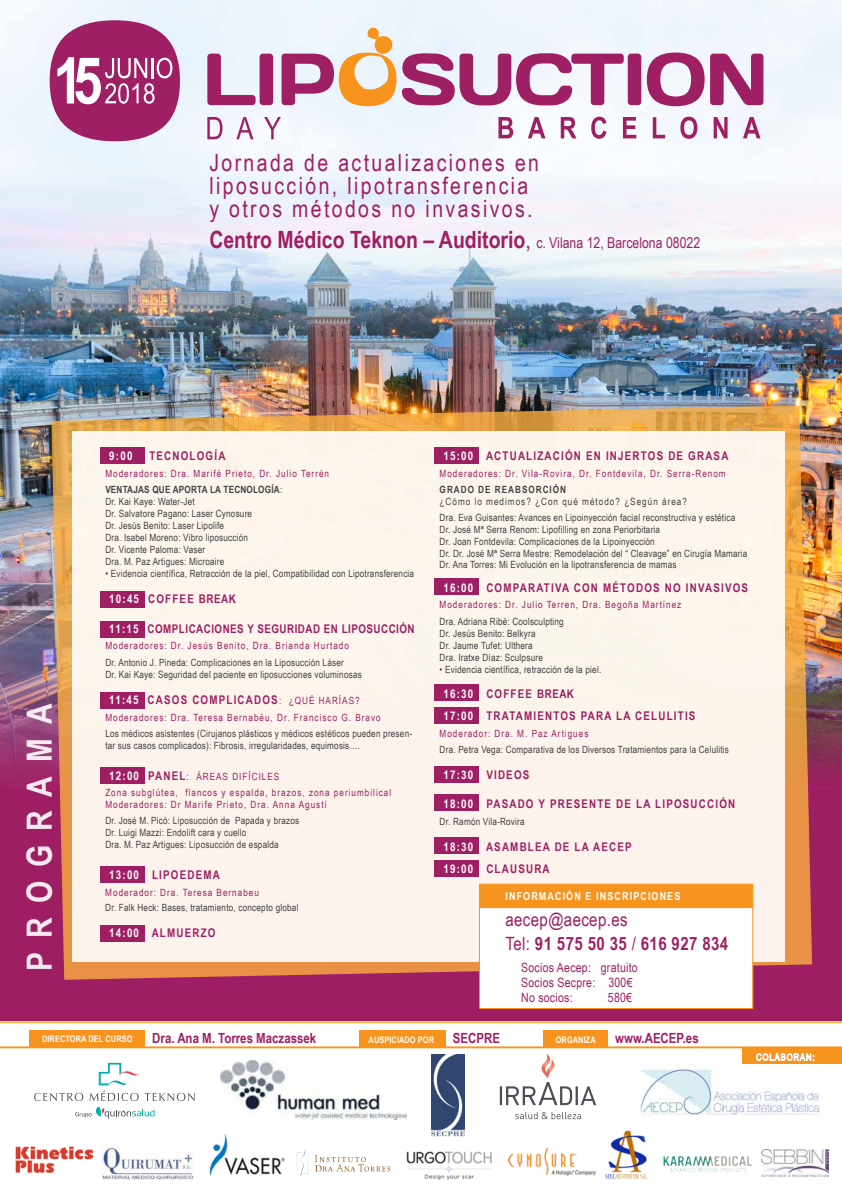
<style>
.page{position:relative;width:842px;height:1191px;background:#fff}
.page>*{position:absolute;margin:0;border:0;box-sizing:border-box;transform-origin:0 0}
.t1{font:700 34.8px "Arial Narrow";letter-spacing:.4em;color:#fff}
.t2{font:23.8px/23px "Arial Narrow";letter-spacing:.1em;color:#9e1f63}
.t3{font:700 23.8px "Arial Narrow";color:#9e1f63}
.t4{font:18.3px/24.8px "Arial Narrow";letter-spacing:.02em;color:#9e1f63}
.t5{font:700 14px "Arial Narrow";color:#9e1f63}
.t6{font:12.8px/14.7px "Arial Narrow";letter-spacing:.02em;color:#9e1f63}
.t7{font:700 12px/22.7px "Arial Narrow";letter-spacing:.1em;color:#9e1f63}
.t8{font:700 12px "Arial Narrow";letter-spacing:.04em;color:#9e1f63}
.t9{font:700 12px "Arial Narrow";color:#fff}
.t10{font:700 11px "Arial Narrow";letter-spacing:.1em;color:#fff}
.t11{font:10px/12px "Arial Narrow";letter-spacing:.02em;color:#414042}
.t12{font:10px/16.6px "Arial Narrow";letter-spacing:.1em;color:#9e1f63}
.t13{font:700 10px "Arial Narrow";letter-spacing:.1em;color:#414042}
.t14{font:700 9px "Arial Narrow";letter-spacing:.01em;color:#fff}
.s1{font-weight:400}
.s2{font-weight:400;font-size:15px}
.s3{font-weight:700;color:#414042}
.s4{color:#414042}
.s5{color:#fff}
.s6{font-weight:400;font-size:10px}
.s7{font-weight:700;font-size:12px;color:#fff}
.s8{font-weight:700;font-size:12px}
.s9{font-weight:700}
</style>
<div class="page">
<img style="left:0;top:0;width:842px;height:1021px">
<svg style="left:207px;top:117px;width:15px;height:22px"></svg>
<svg style="left:236px;top:117px;width:17px;height:22px"></svg>
<svg style="left:264px;top:117px;width:17px;height:22px"></svg>
<svg style="left:498px;top:117px;width:15px;height:21px"></svg>
<svg style="left:528px;top:117px;width:17px;height:21px"></svg>
<svg style="left:561px;top:117px;width:15px;height:21px"></svg>
<svg style="left:591px;top:117px;width:15px;height:22px"></svg>
<svg style="left:623px;top:117px;width:13px;height:21px"></svg>
<svg style="left:653px;top:117px;width:12px;height:21px"></svg>
<svg style="left:680px;top:117px;width:17px;height:22px"></svg>
<svg style="left:714px;top:117px;width:13px;height:21px"></svg>
<svg style="left:743px;top:117px;width:17px;height:21px"></svg>
<svg style="left:207px;top:54px;width:66px;height:51px;background:#c488ae"></svg>
<svg style="left:402px;top:53px;width:239px;height:52px"></svg>
<svg style="left:647px;top:53px;width:116px;height:53px"></svg>
<svg style="left:282px;top:27px;width:114px;height:79px;background:#e0b8ae"></svg>
<svg style="left:50px;top:20px;width:130px;height:121px;background:#b65c8e"></svg>
<hr style="left:0;top:1021px;width:842px;height:2px;background:#fbb040">
<img style="left:663px;top:1156px;width:89px;height:16px">
<img style="left:508px;top:1147px;width:88px;height:28px">
<img style="left:221px;top:1060px;width:185px;height:59px">
<svg style="left:515px;top:1112px;width:66px;height:7px"></svg>
<svg style="left:500px;top:1053px;width:96px;height:52px"></svg>
<img style="left:15px;top:1146px;width:77px;height:26px">
<img style="left:605px;top:1130px;width:43px;height:49px">
<svg style="left:315px;top:1155px;width:75px;height:16px"></svg>
<svg style="left:296px;top:1150px;width:13px;height:26px"></svg>
<svg style="left:34px;top:1062px;width:161px;height:56px"></svg>
<img style="left:406px;top:1134px;width:86px;height:46px">
<img style="left:209px;top:1134px;width:76px;height:42px">
<img style="left:640px;top:1063px;width:180px;height:53px">
<img style="left:762px;top:1149px;width:67px;height:27px">
<img style="left:102px;top:1146px;width:92px;height:33px">
<img style="left:431px;top:1054px;width:33px;height:83px">
<img style="left:51px;top:405px;width:761px;height:574px">
<div style="left:73px;top:431px;width:712px;height:530px;background:#fcf5ec"></div>
<div style="left:100px;top:447px;width:44px;height:17px;background:#9e1f63"></div>
<div style="left:435px;top:447px;width:44px;height:17px;background:#9e1f63"></div>
<div style="left:435px;top:578px;width:44px;height:17px;background:#9e1f63"></div>
<div style="left:435px;top:684px;width:44px;height:17px;background:#9e1f63"></div>
<div style="left:435px;top:707px;width:44px;height:16px;background:#9e1f63"></div>
<div style="left:435px;top:766px;width:44px;height:16px;background:#9e1f63"></div>
<div style="left:435px;top:794px;width:44px;height:17px;background:#9e1f63"></div>
<div style="left:435px;top:837px;width:44px;height:16px;background:#9e1f63"></div>
<div style="left:435px;top:860px;width:44px;height:16px;background:#9e1f63"></div>
<div style="left:100px;top:591px;width:44px;height:16px;background:#9e1f63"></div>
<div style="left:100px;top:621px;width:44px;height:16px;background:#9e1f63"></div>
<div style="left:100px;top:692px;width:44px;height:16px;background:#9e1f63"></div>
<div style="left:100px;top:767px;width:44px;height:16px;background:#9e1f63"></div>
<div style="left:100px;top:866px;width:44px;height:16px;background:#9e1f63"></div>
<div style="left:100px;top:925px;width:44px;height:16px;background:#9e1f63"></div>
<div style="left:479px;top:883px;width:274px;height:25px;background:#f7941e;border:1px solid #f7941e"></div>
<div style="left:479px;top:907px;width:274px;height:102px;background:#fff;border:1px solid #f7941e"></div>
<hr style="left:0;top:1046px;width:842px;height:2px;background:#f7941e">
<div style="left:29px;top:1030px;width:116px;height:17px;background:#f7941e"></div>
<div style="left:544px;top:1030px;width:64px;height:17px;background:#f7941e"></div>
<div style="left:359px;top:1030px;width:87px;height:17px;background:#f7941e"></div>
<div style="left:743px;top:1047px;width:99px;height:17px;background:#f7941e"></div>
<svg style="left:755px;top:1052px;width:59px;height:9px"></svg>
<h2 class="t2" style="left:209px;top:150px;width:331px">Jornada de actualizaciones en liposucción, lipotransferencia y otros métodos no invasivos.</h2>
<h2 class="t3" style="left:209px;top:222px;width:492px">Centro Médico Teknon – Auditorio<span class="s1">,</span> <span class="s2">c. Vilana 12, Barcelona 08022</span></h2>
<h1 class="t1" style="left:13px;top:971px;width:268px;rotate:-90deg">PROGRAMA</h1>
<p class="t9" style="left:109px;top:447px;width:25px">9:00</p>
<p class="t7" style="left:149px;top:444px;width:78px">TECNOLOGÍA</p>
<p class="t12" style="left:105px;top:464px;width:225px">Moderadores: Dra. Marifé Prieto, Dr. Julio Terrén<br><span class="s3">VENTAJAS QUE APORTA LA TECNOLOGÍA</span><span class="s4">:</span></p>
<p class="t11" style="left:105px;top:495px;width:148px">Dr. Kai Kaye: Water-Jet<br>Dr. Salvatore Pagano: Laser Cynosure<br>Dr. Jesús Benito: Laser Lipolife<br>Dra. Isabel Moreno: Vibro liposucción<br>Dr. Vicente Paloma: Vaser<br>Dra. M. Paz Artigues: Microaire</p>
<p class="t11" style="left:105px;top:567px;width:310px">• Evidencia científica, Retracción de la piel, Compatibilidad con Lipotransferencia</p>
<p class="t7" style="left:109px;top:587px;width:128px"><span class="s5">10:45</span> COFFEE BREAK</p>
<p class="t8" style="left:109px;top:620px;width:307px"><span class="s5">11:15</span> COMPLICACIONES Y SEGURIDAD EN LIPOSUCCIÓN</p>
<p class="t12" style="left:105px;top:637px;width:245px">Moderadores: Dr. Jesús Benito, Dra. Brianda Hurtado</p>
<p class="t11" style="left:105px;top:656px;width:258px">Dr. Antonio J. Pineda: Complicaciones en la Liposucción Láser<br>Dr. Kai Kaye: Seguridad del paciente en liposucciones voluminosas</p>
<p class="t7" style="left:109px;top:688px;width:252px"><span class="s5">11:45</span> CASOS COMPLICADOS<span class="s6">: ¿QUÉ HARÍAS?</span></p>
<p class="t12" style="left:105px;top:708px;width:277px">Moderadores: Dra. Teresa Bernabéu, Dr. Francisco G. Bravo</p>
<p class="t11" style="left:105px;top:727px;width:308px">Los médicos asistentes (Cirujanos plásticos y médicos estéticos pueden presen&shy;tar sus casos complicados): Fibrosis, irregularidades, equimosis….</p>
<p class="t12" style="left:105px;top:767px;width:287px;text-indent:4px"><span class="s7">12:00</span> <span class="s8">PANEL</span>: ÁREAS DIFÍCILES<br>Zona subglútea, flancos y espalda, brazos, zona periumbilical</p>
<p class="t12" style="left:105px;top:796px;width:223px">Moderadores: Dr Marife Prieto, Dra. Anna Agustí</p>
<p class="t11" style="left:105px;top:814px;width:195px">Dr. José M. Picó: Liposucción de Papada y brazos<br>Dr. Luigi Mazzi: Endolift cara y cuello<br>Dra. M. Paz Artigues: Liposucción de espalda</p>
<p class="t7" style="left:109px;top:862px;width:112px"><span class="s5">13:00</span> LIPOEDEMA</p>
<p class="t12" style="left:105px;top:883px;width:155px">Moderador: Dra. Teresa Bernabeu</p>
<p class="t11" style="left:105px;top:901px;width:195px">Dr. Falk Heck: Bases, tratamiento, concepto global</p>
<p class="t7" style="left:109px;top:921px;width:108px"><span class="s5">14:00</span> ALMUERZO</p>
<p class="t7" style="left:444px;top:444px;width:286px"><span class="s5">15:00</span> ACTUALIZACIÓN EN INJERTOS DE GRASA</p>
<p class="t12" style="left:440px;top:464px;width:288px">Moderadores: Dr. Vila-Rovira, Dr. Fontdevila, Dr. Serra-Renom</p>
<p class="t13" style="left:440px;top:481px;width:128px">GRADO DE REABSORCIÓN</p>
<p class="t11" style="left:440px;top:493px;width:297px;line-height:15.9px">¿Cómo lo medimos? ¿Con qué método? ¿Según área?<br>Dra. Eva Guisantes: Avances en Lipoinyección facial reconstructiva y estética</p>
<p class="t11" style="left:440px;top:522px;width:309px">Dr. José Mª Serra Renom: Lipofilling en zona Periorbitaria<br>Dr. Joan Fontdevila: Complicaciones de la Lipoinyección<br>Dr. Dr. José Mª Serra Mestre: Remodelación del “ Cleavage” en Cirugía Mamaria Dr. Ana Torres: Mi Evolución en la lipotransferencia de mamas</p>
<p class="t7" style="left:444px;top:575px;width:306px"><span class="s5">16:00</span> COMPARATIVA CON MÉTODOS NO INVASIVOS</p>
<p class="t12" style="left:440px;top:596px;width:243px">Moderadores: Dr. Julio Terren, Dra. Begoña Martínez</p>
<p class="t11" style="left:440px;top:615px;width:126px">Dra. Adriana Ribé: Coolsculpting<br>Dr. Jesús Benito: Belkyra<br>Dr. Jaume Tufet: Ulthera<br>Dra. Iratxe Díaz: Sculpsure</p>
<p class="t11" style="left:440px;top:663px;width:163px">• Evidencia científica, retracción de la piel.</p>
<p class="t7" style="left:444px;top:681px;width:253px"><span class="s5">16:30</span> COFFEE BREAK<br><span class="s5">17:00</span> TRATAMIENTOS PARA LA CELULITIS</p>
<p class="t12" style="left:440px;top:725px;width:150px">Moderador: Dra. M. Paz Artigues</p>
<p class="t11" style="left:440px;top:743px;width:291px">Dra. Petra Vega: Comparativa de los Diversos Tratamientos para la Celulitis</p>
<p class="t7" style="left:444px;top:763px;width:87px"><span class="s5">17:30</span> VIDEOS</p>
<p class="t7" style="left:444px;top:791px;width:293px"><span class="s5">18:00</span> PASADO Y PRESENTE DE LA LIPOSUCCIÓN</p>
<p class="t11" style="left:440px;top:814px;width:87px">Dr. Ramón Vila-Rovira</p>
<p class="t7" style="left:444px;top:835px;width:190px;line-height:22px"><span class="s5">18:30</span> ASAMBLEA DE LA AECEP<br><span class="s5">19:00</span> CLAUSURA</p>
<p class="t10" style="left:505px;top:888px;width:176px">INFORMACIÓN E INSCRIPCIONES</p>
<h3 class="t4" style="left:505px;top:906px;width:224px">aecep@aecep.es<br>Tel: <span class="s9">91 575 50 35</span> / <span class="s9">616 927 834</span></h3>
<p class="t6" style="left:521px;top:960px;width:118px">Socios Aecep: gratuito<br>Socios Secpre: 300€<br>No socios:</p>
<p class="t6" style="left:608px;top:989px;width:26px">580€</p>
<p class="t14" style="left:42px;top:1032px;width:92px">DIRECTORA DEL CURSO</p>
<h3 class="t5" style="left:152px;top:1028px;width:165px">Dra. Ana M. Torres Maczassek</h3>
<p class="t14" style="left:369px;top:1033px;width:67px">AUSPICIADO POR</p>
<h3 class="t5" style="left:453px;top:1028px;width:49px">SECPRE</h3>
<p class="t14" style="left:556px;top:1033px;width:41px">ORGANIZA</p>
<h3 class="t5" style="left:615px;top:1028px;width:85px">www.AECEP.es</h3>
</div>
